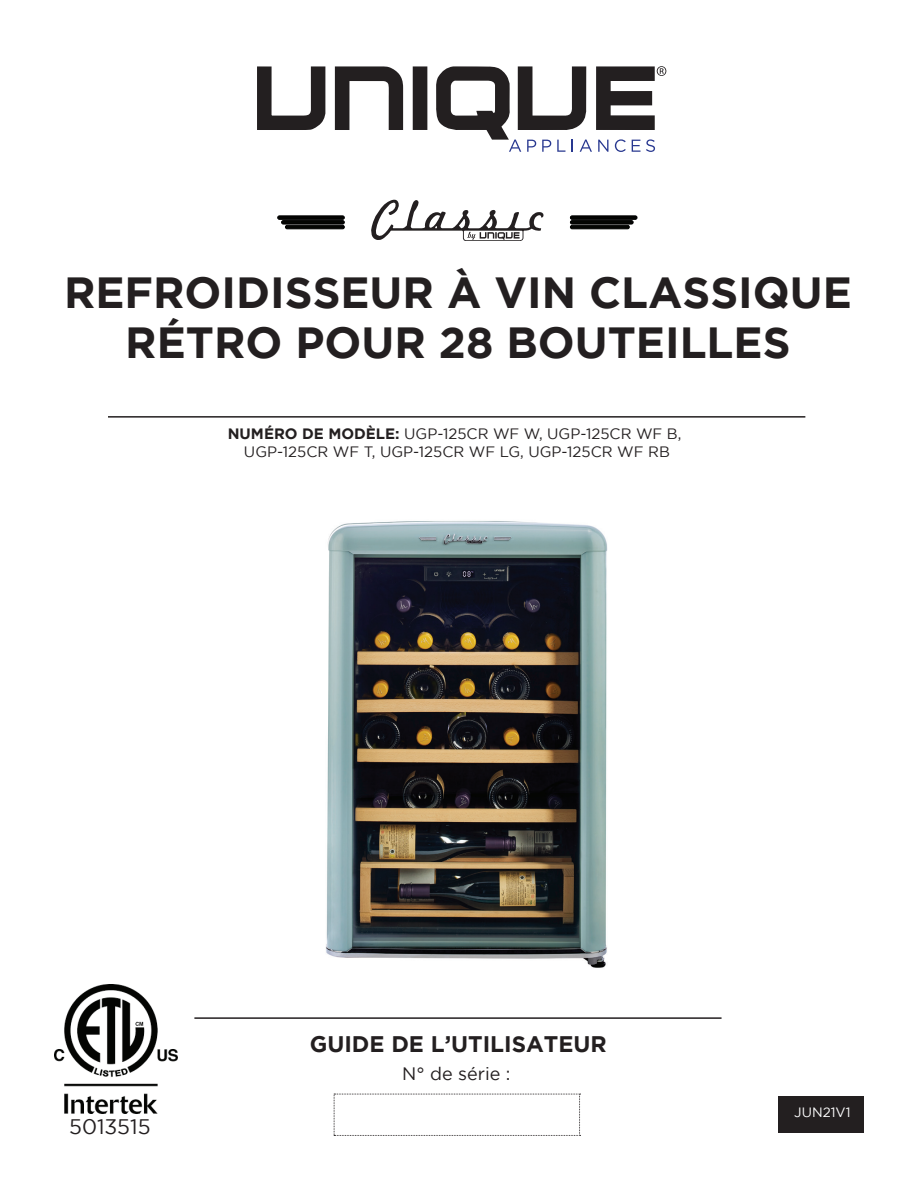
<style>
.page{position:relative;width:918px;height:1188px;background:#fff}
.page>*{position:absolute;margin:0;border:0;box-sizing:border-box;transform-origin:0 0}
.t1{font:700 43.5px/49.5px "Gotham";color:#231f20;text-align:center}
.t2{font:700 22.5px "Gotham";color:#231f20}
.t3{font:21px "Gotham";color:#231f20}
.t4{font:18px "Gotham";color:#231f20}
.t5{font:15px/18px "Gotham";color:#231f20;text-align:center}
.t6{font:13.5px "Gotham";color:#fff}
.s1{font-weight:700}
</style>
<div class="page">
<hr style="left:108px;top:416px;width:697px;height:2px;background:#231f20">
<svg style="left:334px;top:1094px;width:247px;height:42px"></svg>
<hr style="left:194px;top:1017px;width:528px;height:2px;background:#231f20">
<img style="left:54px;top:984px;width:123px;height:129px">
<svg style="left:335px;top:66px;width:68px;height:64px"></svg>
<svg style="left:257px;top:66px;width:68px;height:64px"></svg>
<div style="left:413px;top:66px;width:14px;height:64px;background:#231f20"></div>
<svg style="left:436px;top:66px;width:230px;height:86px"></svg>
<div style="left:278px;top:216px;width:67px;height:4px;border:1px solid #000;border-radius:2px"></div>
<div style="left:281px;top:220px;width:64px;height:4px;border:1px solid #000;border-radius:2px"></div>
<div style="left:285px;top:225px;width:60px;height:4px;border:1px solid #000;border-radius:2px"></div>
<div style="left:570px;top:216px;width:67px;height:4px;border:1px solid #000;border-radius:2px"></div>
<div style="left:570px;top:220px;width:63px;height:4px;border:1px solid #000;border-radius:2px"></div>
<div style="left:570px;top:225px;width:59px;height:4px;border:1px solid #000;border-radius:2px"></div>
<svg style="left:371px;top:199px;width:173px;height:42px"></svg>
<img style="left:325px;top:521px;width:283px;height:447px">
<div style="left:779px;top:1096px;width:85px;height:36px;background:#231f20"></div>
<h1 class="t1" style="left:64px;top:267px;width:789px">REFROIDISSEUR À VIN CLASSIQUE<br>RÉTRO POUR 28 BOUTEILLES</h1>
<p class="t5" style="left:228px;top:425px;width:455px"><span class="s1">NUMÉRO DE MODÈLE:</span> UGP-125CR WF W, UGP-125CR WF B,<br>UGP-125CR WF T, UGP-125CR WF LG, UGP-125CR WF RB</p>
<h2 class="t2" style="left:310px;top:1031px;width:299px">GUIDE DE L’UTILISATEUR</h2>
<h3 class="t3" style="left:69px;top:1115px;width:83px">5013515</h3>
<p class="t4" style="left:402px;top:1063px;width:110px">N° de série :</p>
<p class="t6" style="left:794px;top:1105px;width:58px">JUN21V1</p>
</div>
